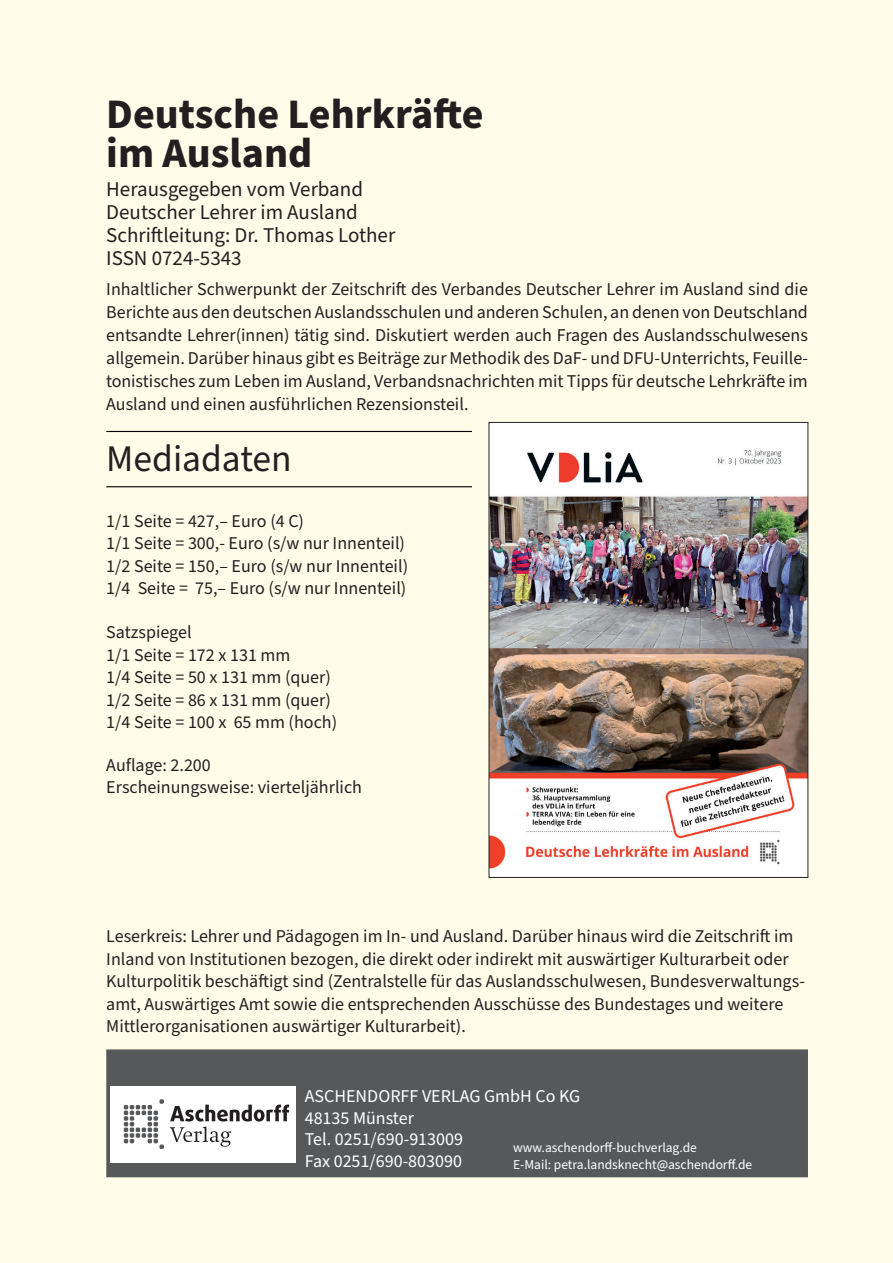
<style>
.page{position:relative;width:893px;height:1263px;background:#fffde9}
.page>*{position:absolute;margin:0;border:0;box-sizing:border-box;transform-origin:0 0}
.t1{font:700 42px/39px "Source Sans Pro";color:#231f20}
.t2{font:37.5px "Source Sans Pro";color:#231f20}
.t3{font:21px/23px "Source Sans Pro";color:#231f20}
.t4{font:18px/22.5px "Source Sans Pro";color:#231f20}
.t5{font:18px/21.6px "Source Sans Pro";color:#fff}
.t6{font:13.5px/16.2px "Source Sans Pro";color:#fff}
</style>
<div class="page">
<hr style="left:106px;top:431px;width:366px;height:1px;background:#000">
<hr style="left:106px;top:486px;width:366px;height:1px;background:#000">
<img style="left:491px;top:424px;width:315px;height:452px">
<div style="left:489px;top:422px;width:319px;height:456px;border:1px solid #231f20"></div>
<div style="left:106px;top:1049px;width:702px;height:128px;background:#57585a;border:2px solid #57585a"></div>
<div style="left:111px;top:1086px;width:185px;height:76px;background:#fff"></div>
<svg style="left:124px;top:1099px;width:40px;height:50px"></svg>
<svg style="left:170px;top:1104px;width:119px;height:43px"></svg>
<h1 class="t1" style="left:106px;top:96px;width:379px">Deutsche Lehrkräfte im Ausland</h1>
<p class="t3" style="left:106px;top:178px;width:291px">Herausgegeben vom Verband<br>Deutscher Lehrer im Ausland<br>Schriftleitung: Dr. Thomas Lother<br>ISSN 0724-5343</p>
<p class="t4" style="left:106px;top:278px;width:703px;line-height:23px;text-align:justify">Inhaltlicher Schwerpunkt der Zeitschrift des Verbandes Deutscher Lehrer im Ausland sind die Berichte aus den deutschen Auslandsschulen und anderen Schulen, an denen von Deutschland entsandte Lehrer(innen) tätig sind. Diskutiert werden auch Fragen des Auslandsschulwesens allgemein. Darüber hinaus gibt es Beiträge zur Methodik des DaF- und DFU-Unterrichts, Feuille&shy;tonistisches zum Leben im Ausland, Verbandsnachrichten mit Tipps für deutsche Lehrkräfte im Ausland und einen ausführlichen Rezensionsteil.</p>
<h2 class="t2" style="left:106px;top:433px;width:187px">Mediadaten</h2>
<p class="t4" style="left:106px;top:510px;width:303px">1/1 Seite = 427,– Euro (4 C)<br>1/1 Seite = 300,- Euro (s/w nur Innenteil)<br>1/2 Seite = 150,– Euro (s/w nur Innenteil)<br>1/4 Seite = 75,– Euro (s/w nur Innenteil)</p>
<p class="t4" style="left:106px;top:621px;width:232px">Satzspiegel<br>1/1 Seite = 172 x 131 mm<br>1/4 Seite = 50 x 131 mm (quer)<br>1/2 Seite = 86 x 131 mm (quer)<br>1/4 Seite = 100 x 65 mm (hoch)</p>
<p class="t4" style="left:106px;top:755px;width:257px;line-height:21.6px">Auflage: 2.200<br>Erscheinungsweise: vierteljährlich</p>
<p class="t4" style="left:106px;top:926px;width:700px">Leserkreis: Lehrer und Pädagogen im In- und Ausland. Darüber hinaus wird die Zeitschrift im Inland von Institutionen bezogen, die direkt oder indirekt mit auswärtiger Kulturarbeit oder Kulturpolitik beschäftigt sind (Zentralstelle für das Auslandsschulwesen, Bundesverwaltungs&shy;amt, Auswärtiges Amt sowie die entsprechenden Ausschüsse des Bundestages und weitere Mittlerorganisationen auswärtiger Kulturarbeit).</p>
<p class="t5" style="left:305px;top:1086px;width:277px">ASCHENDORFF VERLAG GmbH Co KG<br>48135 Münster<br>Tel. 0251/690-913009<br>Fax 0251/690-803090</p>
<p class="t6" style="left:513px;top:1140px;width:241px">www.aschendorff-buchverlag.de<br>E-Mail: petra.landsknecht@aschendorff.de</p>
</div>
